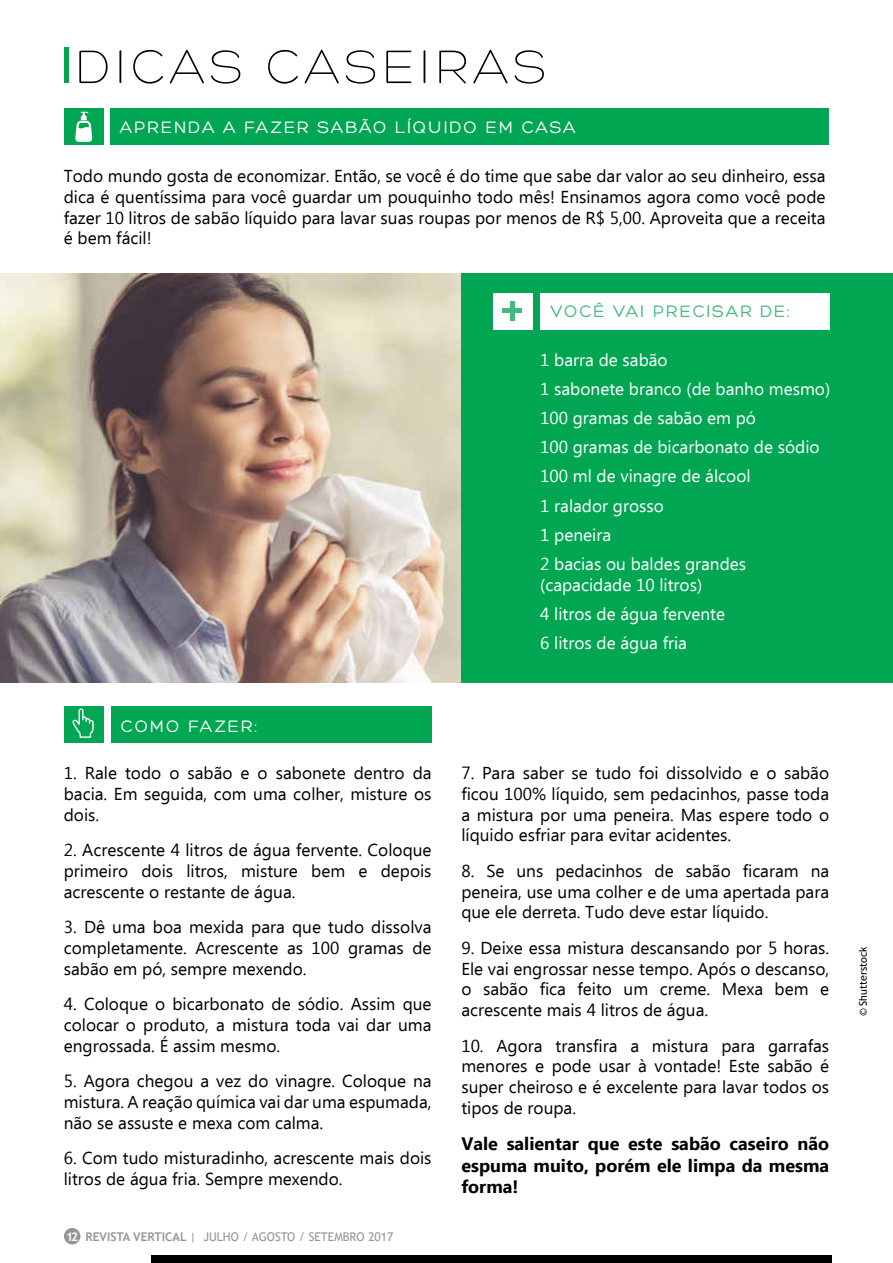
<style>
.page{position:relative;width:893px;height:1263px;background:#fff}
.page>*{position:absolute;margin:0;border:0;box-sizing:border-box;transform-origin:0 0}
.t1{font:300 51px "Hero";letter-spacing:.09em;color:#000}
.t2{font:700 18px/21.6px "Ebrima";color:#000;text-align:justify}
.t3{font:18px "Hero";letter-spacing:.1em;color:#fff}
.t4{font:18px "Hero";letter-spacing:.1em;color:#43b97b}
.t5{font:17.25px/20.7px "Ebrima";color:#000;text-align:justify}
.t6{font:17.25px/29.2px "Ebrima";color:#fff}
.t7{font:12px "Trebuchet MS";color:#939598}
.t8{font:10.5px "Trebuchet MS";color:#000}
.s1{font-weight:700;color:#fff}
.s2{font-weight:700}
</style>
<div class="page">
<div style="left:64px;top:1228px;width:16px;height:16px;background:#939598;border-radius:50%"></div>
<div style="left:64px;top:273px;width:829px;height:409px;background:#00a651"></div>
<hr style="left:64px;top:48px;width:4px;height:35px;background:#00a74c">
<div style="left:151px;top:1256px;width:680px;height:7px;background:#000"></div>
<img style="left:0;top:273px;width:461px;height:409px">
<div style="left:64px;top:706px;width:40px;height:36px;background:#00a651"></div>
<div style="left:111px;top:706px;width:321px;height:36px;background:#00a651"></div>
<div style="left:493px;top:293px;width:40px;height:37px;background:#fff"></div>
<div style="left:540px;top:293px;width:289px;height:37px;background:#fff"></div>
<hr style="left:510px;top:301px;width:4px;height:19px;background:#43b97b">
<div style="left:502px;top:308px;width:20px;height:5px;background:#43b97b"></div>
<div style="left:64px;top:108px;width:40px;height:37px;background:#00a651"></div>
<div style="left:111px;top:108px;width:718px;height:37px;background:#00a651"></div>
<svg style="left:73px;top:708px;width:21px;height:30px"></svg>
<svg style="left:75px;top:111px;width:17px;height:31px"></svg>
<h1 class="t1" style="left:77px;top:41px;width:471px">DICAS CASEIRAS</h1>
<p class="t3" style="left:120px;top:118px;width:457px">APRENDA A FAZER SABÃO LÍQUIDO EM CASA</p>
<p class="t5" style="left:64px;top:167px;width:763px">Todo mundo gosta de economizar. Então, se você é do time que sabe dar valor ao seu dinheiro, essa dica é quentíssima para você guardar um pouquinho todo mês! Ensinamos agora como você pode fazer 10 litros de sabão líquido para lavar suas roupas por menos de R$ 5,00. Aproveita que a receita é bem fácil!</p>
<p class="t4" style="left:550px;top:302px;width:241px">VOCÊ VAI PRECISAR DE:</p>
<p class="t3" style="left:121px;top:717px;width:138px">COMO FAZER:</p>
<p class="t5" style="left:64px;top:764px;width:369px">1. Rale todo o sabão e o sabonete dentro da bacia. Em seguida, com uma colher, misture os dois.</p>
<p class="t5" style="left:64px;top:841px;width:369px">2. Acrescente 4 litros de água fervente. Coloque primeiro dois litros, misture bem e depois acrescente o restante de água.</p>
<p class="t5" style="left:64px;top:918px;width:369px">3. Dê uma boa mexida para que tudo dissolva completamente. Acrescente as 100 gramas de sabão em pó, sempre mexendo.</p>
<p class="t5" style="left:64px;top:995px;width:369px">4. Coloque o bicarbonato de sódio. Assim que colocar o produto, a mistura toda vai dar uma engrossada. É assim mesmo.</p>
<p class="t5" style="left:64px;top:1072px;width:369px">5. Agora chegou a vez do vinagre. Coloque na mistura. A reação química vai dar uma espumada, não se assuste e mexa com calma.</p>
<p class="t5" style="left:64px;top:1149px;width:369px">6. Com tudo misturadinho, acrescente mais dois litros de água fria. Sempre mexendo.</p>
<p class="t7" style="left:66px;top:1230px;width:329px"><span class="s1">12</span> <span class="s2">REVISTA VERTICAL</span> | JULHO / AGOSTO / SETEMBRO 2017</p>
<p class="t6" style="left:540px;top:346px;width:292px">1 barra de sabão<br>1 sabonete branco (de banho mesmo)<br>100 gramas de sabão em pó<br>100 gramas de bicarbonato de sódio<br>100 ml de vinagre de álcool<br>1 ralador grosso<br>1 peneira<br>2 bacias ou baldes grandes</p>
<p class="t6" style="left:540px;top:571px;width:186px">(capacidade 10 litros)<br>4 litros de água fervente<br>6 litros de água fria</p>
<p class="t5" style="left:461px;top:764px;width:369px">7. Para saber se tudo foi dissolvido e o sabão ficou 100% líquido, sem pedacinhos, passe toda a mistura por uma peneira. Mas espere todo o líquido esfriar para evitar acidentes.</p>
<p class="t5" style="left:461px;top:861px;width:369px">8. Se uns pedacinhos de sabão ficaram na peneira, use uma colher e de uma apertada para que ele derreta. Tudo deve estar líquido.</p>
<p class="t5" style="left:461px;top:938px;width:369px">9. Deixe essa mistura descansando por 5 horas.<br>Ele vai engrossar nesse tempo. Após o descanso, o sabão fica feito um creme. Mexa bem e acrescente mais 4 litros de água.</p>
<p class="t5" style="left:461px;top:1036px;width:369px">10. Agora transfira a mistura para garrafas menores e pode usar à vontade! Este sabão é super cheiroso e é excelente para lavar todos os tipos de roupa.</p>
<p class="t2" style="left:461px;top:1134px;width:369px">Vale salientar que este sabão caseiro não espuma muito, porém ele limpa da mesma forma!</p>
<p class="t8" style="left:857px;top:1016px;width:71px;rotate:-90deg">© Shutterstock</p>
</div>
